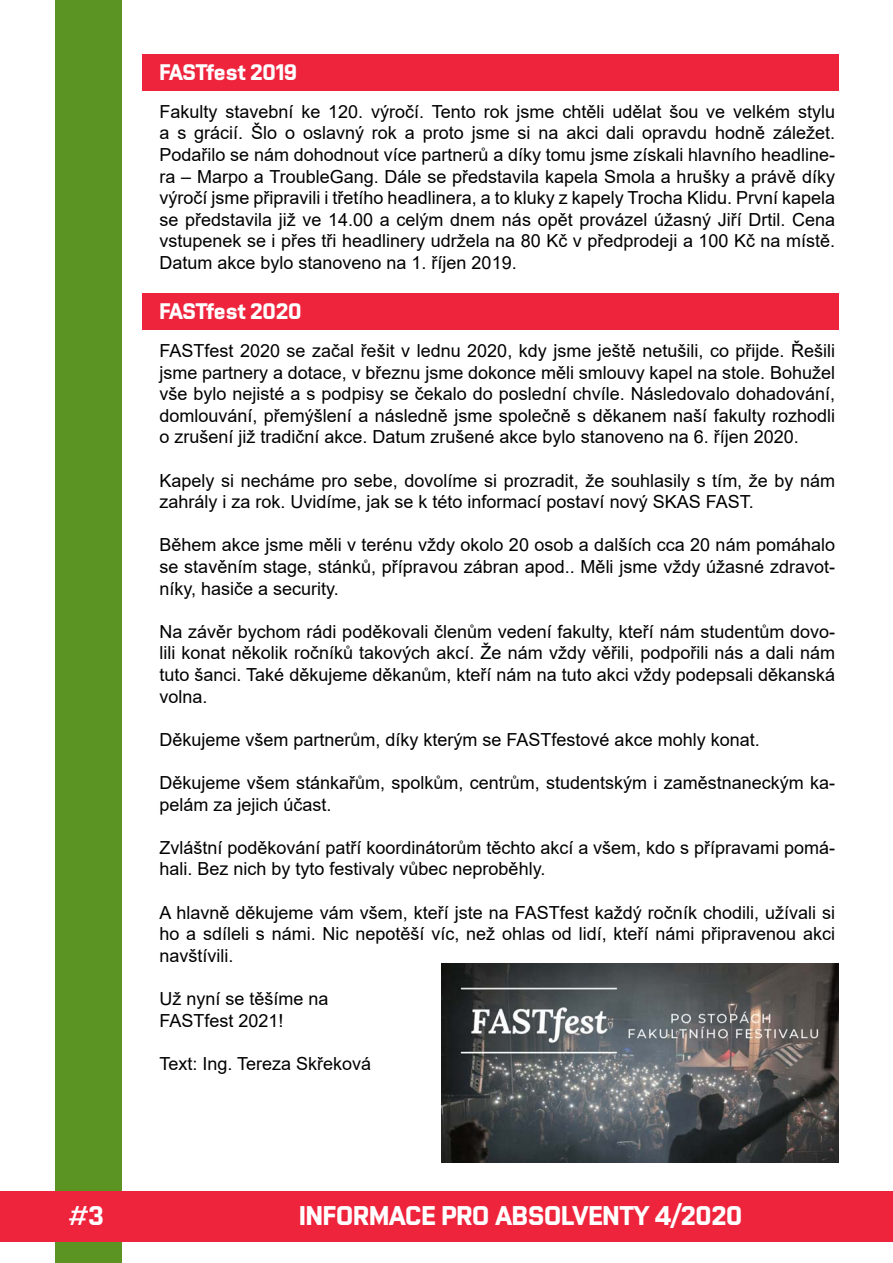
<style>
.page{position:relative;width:893px;height:1263px;background:#fff}
.page>*{position:absolute;margin:0;border:0;box-sizing:border-box;transform-origin:0 0}
.t1{font:700 27px "Vafle VUT";color:#fff}
.t2{font:700 22.5px "Vafle VUT";color:#fff}
.t3{font:18px/21.6px "Arial";color:#000;text-align:justify}
</style>
<div class="page">
<div style="left:55px;top:0;width:66px;height:1263px;background:#5c9424"></div>
<div style="left:0;top:1191px;width:893px;height:51px;background:#ee243d"></div>
<div style="left:142px;top:54px;width:697px;height:36px;background:#ee243d"></div>
<div style="left:142px;top:293px;width:697px;height:36px;background:#ee243d"></div>
<img style="left:441px;top:964px;width:398px;height:198px">
<p class="t2" style="left:159px;top:58px;width:139px">FASTfest 2019</p>
<p class="t3" style="left:159px;top:101px;width:677px">Fakulty stavební ke 120. výročí. Tento rok jsme chtěli udělat šou ve velkém stylu a s grácií. Šlo o oslavný rok a proto jsme si na akci dali opravdu hodně záležet.<br>Podařilo se nám dohodnout více partnerů a díky tomu jsme získali hlavního headline&shy;ra – Marpo a TroubleGang. Dále se představila kapela Smola a hrušky a právě díky výročí jsme připravili i třetího headlinera, a to kluky z kapely Trocha Klidu. První kapela se představila již ve 14.00 a celým dnem nás opět provázel úžasný Jiří Drtil. Cena vstupenek se i přes tři headlinery udržela na 80 Kč v předprodeji a 100 Kč na místě.<br>Datum akce bylo stanoveno na 1. říjen 2019.</p>
<p class="t2" style="left:159px;top:298px;width:144px">FASTfest 2020</p>
<p class="t3" style="left:159px;top:340px;width:677px">FASTfest 2020 se začal řešit v lednu 2020, kdy jsme ještě netušili, co přijde. Řešili jsme partnery a dotace, v březnu jsme dokonce měli smlouvy kapel na stole. Bohužel vše bylo nejisté a s podpisy se čekalo do poslední chvíle. Následovalo dohadování, domlouvání, přemýšlení a následně jsme společně s děkanem naší fakulty rozhodli o zrušení již tradiční akce. Datum zrušené akce bylo stanoveno na 6. říjen 2020.</p>
<p class="t3" style="left:159px;top:469px;width:677px">Kapely si necháme pro sebe, dovolíme si prozradit, že souhlasily s tím, že by nám zahrály i za rok. Uvidíme, jak se k této informací postaví nový SKAS FAST.</p>
<p class="t3" style="left:159px;top:534px;width:677px">Během akce jsme měli v terénu vždy okolo 20 osob a dalších cca 20 nám pomáhalo se stavěním stage, stánků, přípravou zábran apod.. Měli jsme vždy úžasné zdravot&shy;níky, hasiče a security.</p>
<p class="t3" style="left:159px;top:621px;width:677px">Na závěr bychom rádi poděkovali členům vedení fakulty, kteří nám studentům dovo&shy;lili konat několik ročníků takových akcí. Že nám vždy věřili, podpořili nás a dali nám tuto šanci. Také děkujeme děkanům, kteří nám na tuto akci vždy podepsali děkanská volna.</p>
<p class="t3" style="left:159px;top:729px;width:602px">Děkujeme všem partnerům, díky kterým se FASTfestové akce mohly konat.</p>
<p class="t3" style="left:159px;top:772px;width:677px">Děkujeme všem stánkařům, spolkům, centrům, studentským i zaměstnaneckým ka&shy;pelám za jejich účast.</p>
<p class="t3" style="left:159px;top:837px;width:677px">Zvláštní poděkování patří koordinátorům těchto akcí a všem, kdo s přípravami pomá&shy;hali. Bez nich by tyto festivaly vůbec neproběhly.</p>
<p class="t3" style="left:159px;top:901px;width:677px">A hlavně děkujeme vám všem, kteří jste na FASTfest každý ročník chodili, užívali si ho a sdíleli s námi. Nic nepotěší víc, než ohlas od lidí, kteří námi připravenou akci navštívili.</p>
<p class="t3" style="left:159px;top:988px;width:171px">Už nyní se těšíme na<br>FASTfest 2021!</p>
<p class="t3" style="left:159px;top:1053px;width:213px">Text: Ing. Tereza Skřeková</p>
<h1 class="t1" style="left:69px;top:1200px;width:36px">#3</h1>
<h1 class="t1" style="left:299px;top:1200px;width:445px">INFORMACE PRO ABSOLVENTY 4/2020</h1>
</div>
